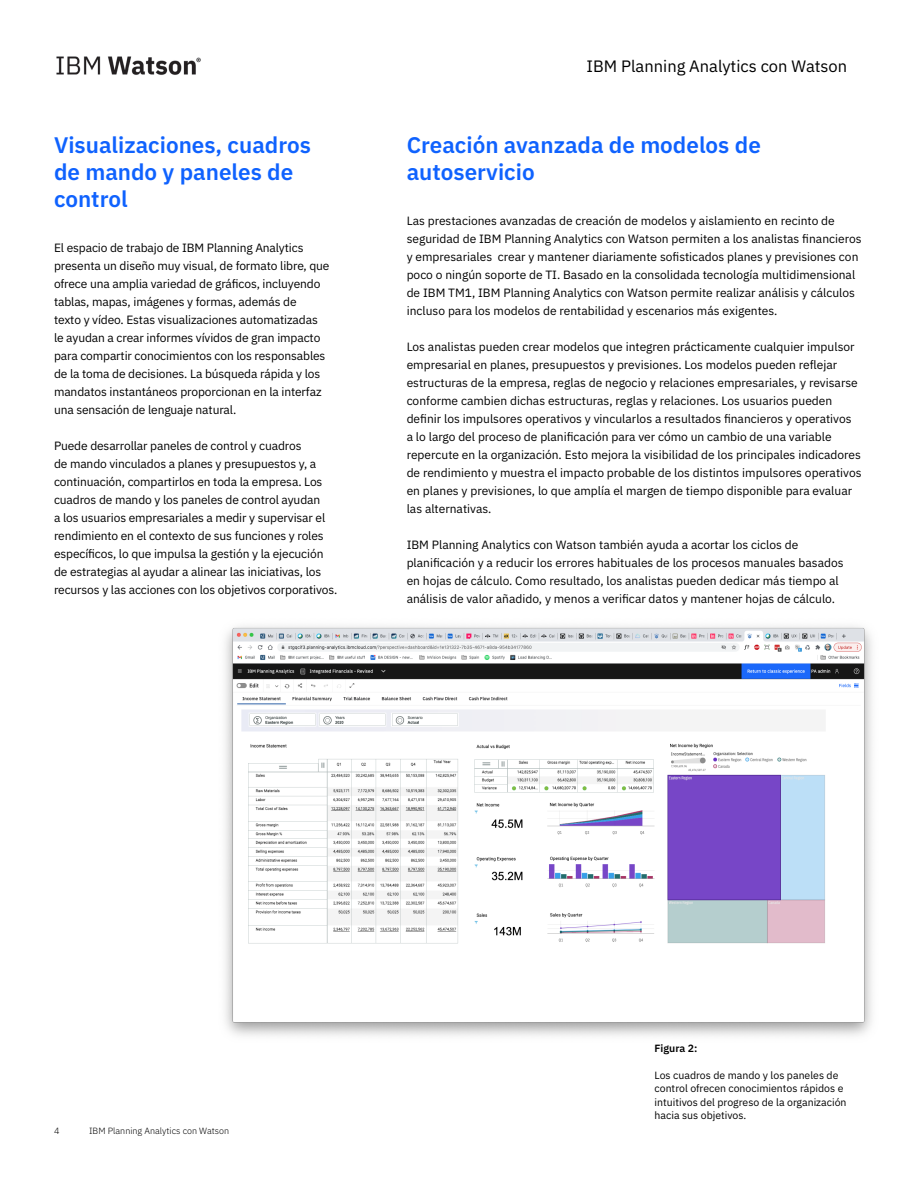
<style>
.page{position:relative;width:918px;height:1188px;background:#fff}
.page>*{position:absolute;margin:0;border:0;box-sizing:border-box;transform-origin:0 0}
.H2_Plex_Black_18{font:600 22.5px/27px "IBM Plex Sans";color:#0f62fe}
.RS_Body{font:16.5px "IBM Plex Sans";color:#000}
.RS_Body-2{font:12px/18px "IBM Plex Sans";color:#000}
.Copyright_7_9{font:10.5px/13.5px "IBM Plex Sans";color:#000}
.Copyright_7_9-2{font:600 10.5px "IBM Plex Sans";color:#000}
.Copyright_7_9-3{font:300 9px "IBM Plex Sans";color:#000}
</style>
<div class="page">
<img style="left:56px;top:56px;width:145px;height:19px">
<img style="left:225px;top:626px;width:647px;height:410px">
<p class="H2_Plex_Black_18" style="left:54px;top:130px;width:259px">Visualizaciones, cuadros de mando y paneles de control</p>
<p class="RS_Body-2" style="left:54px;top:238px;width:277px">El espacio de trabajo de IBM Planning Analytics presenta un diseño muy visual, de formato libre, que ofrece una amplia variedad de gráficos, incluyendo tablas, mapas, imágenes y formas, además de<br>texto y vídeo. Estas visualizaciones automatizadas le ayudan a crear informes vívidos de gran impacto para compartir conocimientos con los responsables de la toma de decisiones. La búsqueda rápida y los mandatos instantáneos proporcionan en la interfaz una sensación de lenguaje natural.</p>
<p class="RS_Body-2" style="left:54px;top:436px;width:285px">Puede desarrollar paneles de control y cuadros<br>de mando vinculados a planes y presupuestos y, a continuación, compartirlos en toda la empresa. Los cuadros de mando y los paneles de control ayudan<br>a los usuarios empresariales a medir y supervisar el rendimiento en el contexto de sus funciones y roles específicos, lo que impulsa la gestión y la ejecución de estrategias al ayudar a alinear las iniciativas, los recursos y las acciones con los objetivos corporativos.</p>
<p class="RS_Body" style="left:586px;top:54px;width:262px">IBM Planning Analytics con Watson</p>
<p class="H2_Plex_Black_18" style="left:407px;top:130px;width:356px">Creación avanzada de modelos de autoservicio</p>
<p class="RS_Body-2" style="left:407px;top:211px;width:457px">Las prestaciones avanzadas de creación de modelos y aislamiento en recinto de seguridad de IBM Planning Analytics con Watson permiten a los analistas financieros y empresariales crear y mantener diariamente sofisticados planes y previsiones con poco o ningún soporte de TI. Basado en la consolidada tecnología multidimensional de IBM TM1, IBM Planning Analytics con Watson permite realizar análisis y cálculos incluso para los modelos de rentabilidad y escenarios más exigentes.</p>
<p class="RS_Body-2" style="left:407px;top:337px;width:456px">Los analistas pueden crear modelos que integren prácticamente cualquier impulsor empresarial en planes, presupuestos y previsiones. Los modelos pueden reflejar estructuras de la empresa, reglas de negocio y relaciones empresariales, y revisarse conforme cambien dichas estructuras, reglas y relaciones. Los usuarios pueden definir los impulsores operativos y vincularlos a resultados financieros y operativos<br>a lo largo del proceso de planificación para ver cómo un cambio de una variable repercute en la organización. Esto mejora la visibilidad de los principales indicadores de rendimiento y muestra el impacto probable de los distintos impulsores operativos en planes y previsiones, lo que amplía el margen de tiempo disponible para evaluar las alternativas.</p>
<p class="RS_Body-2" style="left:407px;top:535px;width:439px">IBM Planning Analytics con Watson también ayuda a acortar los ciclos de planificación y a reducir los errores habituales de los procesos manuales basados en hojas de cálculo. Como resultado, los analistas pueden dedicar más tiempo al análisis de valor añadido, y menos a verificar datos y mantener hojas de cálculo.</p>
<p class="Copyright_7_9-3" style="left:54px;top:1124px;width:7px">4</p>
<p class="Copyright_7_9-3" style="left:89px;top:1124px;width:142px">IBM Planning Analytics con Watson</p>
<p class="Copyright_7_9-2" style="left:655px;top:1040px;width:44px">Figura 2:</p>
<p class="Copyright_7_9" style="left:655px;top:1067px;width:193px">Los cuadros de mando y los paneles de control ofrecen conocimientos rápidos e intuitivos del progreso de la organización hacia sus objetivos.</p>
</div>
